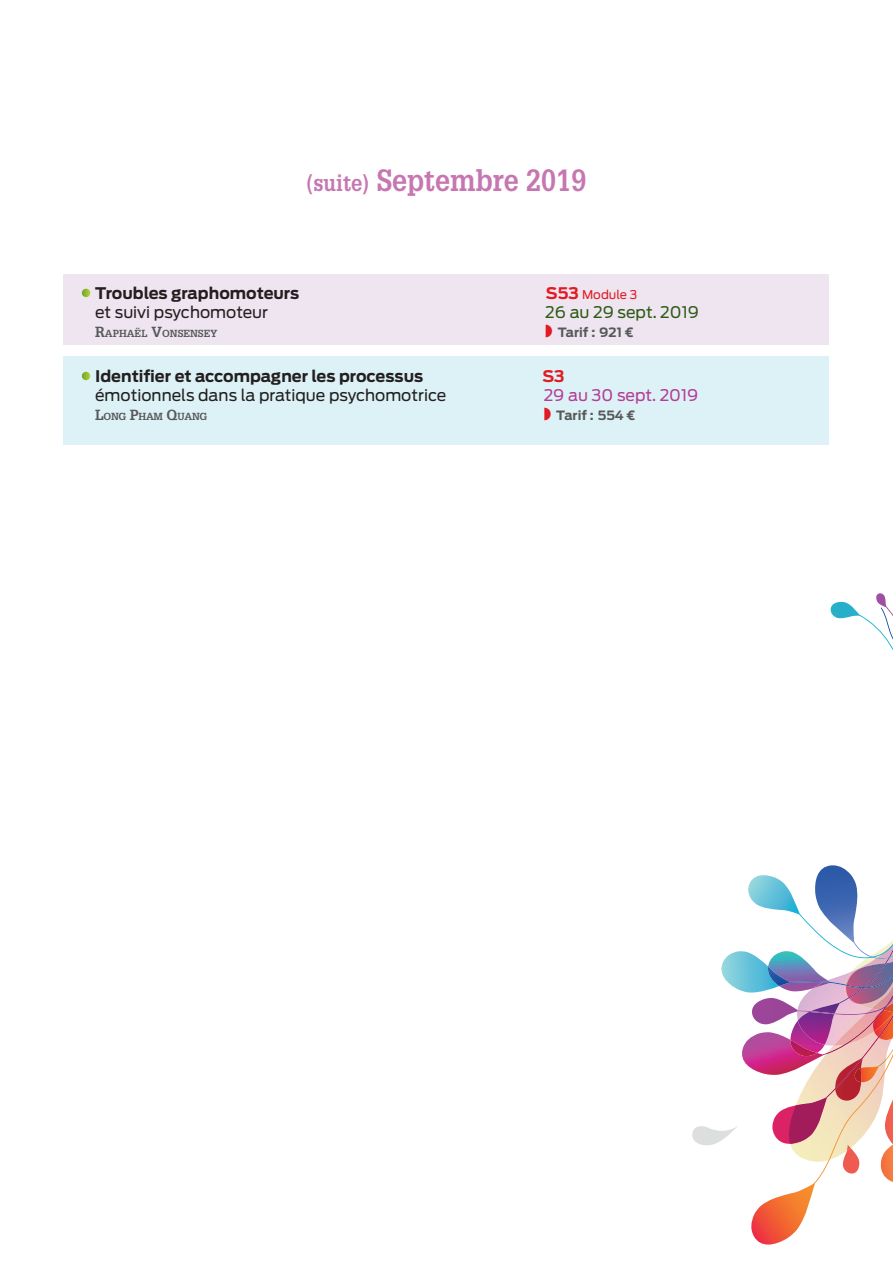
<style>
.page{position:relative;width:893px;height:1263px;background:#fff}
.page>*{position:absolute;margin:0;border:0;box-sizing:border-box;transform-origin:0 0}
.t1{font:700 30px "Glypha LT Std";color:#c677b1;scale:.9 1}
.t2{font:15.9px "Antenna";color:#231f20}
.t3{font:700 15.9px "Antenna";color:#231f20}
.t4{font:15.9px "Antenna";color:#2d5c14}
.t5{font:15.9px "Antenna";color:#b53b96}
.t6{font:700 15.9px "Antenna";color:#e21a21}
.t7{font:700 12.75px "Antenna";color:#57585a}
.t8{font:12px "Antenna";color:#e21a21}
.t9{font:700 10.05px "Glypha LT Std";color:#57585a}
.t10{font:700 10.05px "Glypha LT Std";letter-spacing:-.03em;color:#57585a}
.s1{font-size:22.5px}
.s2{font-weight:700;font-size:15.9px}
.s3{font-size:14.4px}
</style>
<div class="page">
<div style="left:64px;top:357px;width:765px;height:88px;background:#ddf2f6"></div>
<div style="left:64px;top:274px;width:765px;height:71px;background:#eee5f0"></div>
<svg style="left:82px;top:289px;width:8px;height:8px"></svg>
<svg style="left:82px;top:372px;width:8px;height:8px"></svg>
<svg style="left:692px;top:1126px;width:45px;height:20px"></svg>
<img style="left:748px;top:883px;width:2px;height:14px">
<img style="left:721px;top:951px;width:29px;height:41px">
<img style="left:751px;top:1184px;width:64px;height:60px">
<img style="left:742px;top:1038px;width:8px;height:30px">
<svg style="left:750px;top:593px;width:143px;height:591px"></svg>
<h1 class="t1" style="left:307px;top:162px;width:312px"><span class="s1">(suite)</span> Septembre 2019</h1>
<p class="t3" style="left:95px;top:283px;width:206px">Troubles graphomoteurs</p>
<p class="t8" style="left:546px;top:287px;width:93px"><span class="s2">S53</span> Module 3</p>
<p class="t2" style="left:95px;top:303px;width:175px">et suivi psychomoteur</p>
<p class="t4" style="left:545px;top:303px;width:155px">26 au 29 sept. 2019</p>
<p class="t9" style="left:95px;top:327px;width:124px"><span class="s3">R</span>APHAËL <span class="s3">V</span>ONSENSEY</p>
<p class="t7" style="left:558px;top:325px;width:78px">Tarif : 921 €</p>
<p class="t3" style="left:95px;top:366px;width:330px">Identifier et accompagner les processus</p>
<p class="t6" style="left:542px;top:366px;width:24px">S3</p>
<p class="t2" style="left:95px;top:386px;width:353px">émotionnels dans la pratique psychomotrice</p>
<p class="t5" style="left:544px;top:386px;width:156px">29 au 30 sept. 2019</p>
<p class="t10" style="left:95px;top:410px;width:114px"><span class="s3">L</span>ONG <span class="s3">P</span>HAM <span class="s3">Q</span>UANG</p>
<p class="t7" style="left:556px;top:408px;width:81px">Tarif : 554 €</p>
</div>
